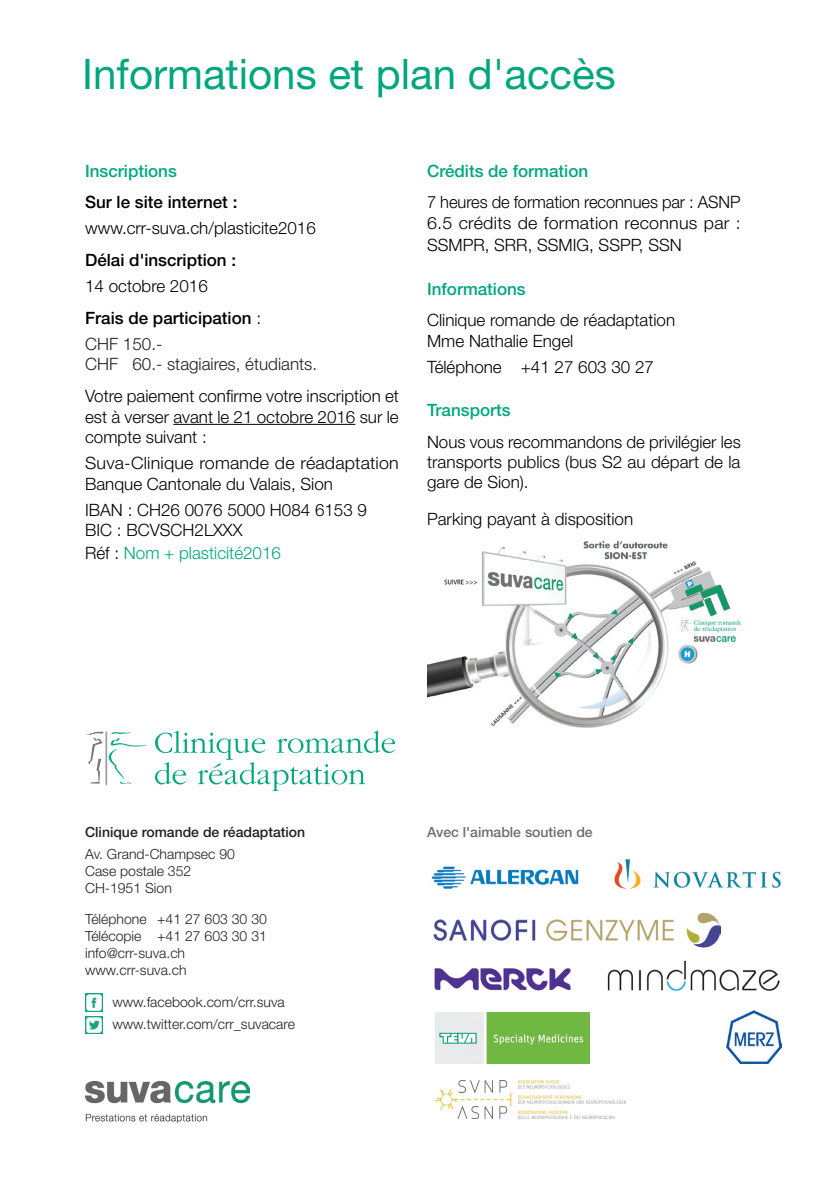
<style>
.page{position:relative;width:840px;height:1191px;background:#fff}
.page>*{position:absolute;margin:0;border:0;box-sizing:border-box;transform-origin:0 0}
.t1{font:42px "Helvetica Neue LT Std";color:#00a77e}
.t2{font:300 17px/20.4px "Helvetica Neue LT Std";color:#000}
.t3{font:500 17px/31.8px "Helvetica Neue LT Std";color:#000}
.t4{font:300 17px/20.4px "Helvetica Neue LT Std";color:#000;scale:1.05 1}
.t5{font:500 17px "Helvetica Neue LT Std";color:#00a77e}
.t6{font:300 17px/20.4px "Helvetica Neue LT Std";color:#231f20}
.t7{font:300 17px "Helvetica Neue LT Std";color:#00a77e}
.t8{font:300 14px/17px "Helvetica Neue LT Std";color:#231f20}
.t9{font:500 14px "Helvetica Neue LT Std";color:#231f20}
.t10{font:500 14px "Helvetica Neue LT Std";color:#6c6d70}
.s1{font-weight:300}
.s2{color:#000}
</style>
<div class="page">
<img style="left:85px;top:1081px;width:164px;height:41px">
<svg style="left:155px;top:730px;width:240px;height:60px"></svg>
<svg style="left:109px;top:732px;width:38px;height:52px"></svg>
<svg style="left:86px;top:731px;width:17px;height:52px"></svg>
<div style="left:106px;top:732px;width:1px;height:52px;border:1px solid #999b9e"></div>
<img style="left:85px;top:993px;width:18px;height:18px">
<img style="left:85px;top:1016px;width:18px;height:18px">
<img style="left:427px;top:540px;width:313px;height:188px">
<hr style="left:173px;top:424px;width:182px;height:1px;background:#000">
<img style="left:431px;top:866px;width:148px;height:22px">
<img style="left:433px;top:912px;width:287px;height:35px">
<img style="left:614px;top:859px;width:167px;height:30px">
<img style="left:434px;top:968px;width:137px;height:23px">
<img style="left:726px;top:1010px;width:55px;height:53px">
<img style="left:435px;top:1012px;width:153px;height:51px">
<img style="left:607px;top:960px;width:172px;height:30px">
<img style="left:435px;top:1080px;width:190px;height:38px">
<h1 class="t1" style="left:82px;top:49px;width:534px">Informations et plan d'accès</h1>
<p class="t5" style="left:85px;top:160px;width:93px">Inscriptions</p>
<p class="t3" style="left:85px;top:186px;width:154px">Sur le site internet :</p>
<p class="t2" style="left:85px;top:218px;width:232px">www.crr-suva.ch/plasticite2016</p>
<p class="t3" style="left:85px;top:244px;width:152px">Délai d'inscription :</p>
<p class="t3" style="left:85px;top:270px;width:177px"><span class="s1">14 octobre 2016<br></span>Frais de participation <span class="s1">:</span></p>
<p class="t6" style="left:85px;top:333px;width:233px">CHF 150.-<br>CHF 60.- stagiaires, étudiants.</p>
<p class="t2" style="left:85px;top:386px;width:315px;text-align:justify">Votre paiement confirme votre inscription et est à verser avant le 21 octobre 2016 sur le compte suivant :</p>
<p class="t4" style="left:85px;top:452px;width:300px">Suva-Clinique romande de réadaptation<br>Banque Cantonale du Valais, Sion</p>
<p class="t2" style="left:85px;top:499px;width:283px">IBAN : CH26 0076 5000 H084 6153 9<br>BIC : BCVSCH2LXXX</p>
<p class="t7" style="left:85px;top:542px;width:197px"><span class="s2">Réf :</span> Nom + plasticité2016</p>
<p class="t5" style="left:427px;top:160px;width:162px">Crédits de formation</p>
<p class="t2" style="left:427px;top:192px;width:315px">7 heures de formation reconnues par : ASNP<br>6.5 crédits de formation reconnus par :</p>
<p class="t2" style="left:427px;top:235px;width:256px">SSMPR, SRR, SSMIG, SSPP, SSN</p>
<p class="t5" style="left:427px;top:278px;width:100px">Informations</p>
<p class="t2" style="left:427px;top:310px;width:249px">Clinique romande de réadaptation<br>Mme Nathalie Engel</p>
<p class="t2" style="left:427px;top:356px;width:228px">Téléphone +41 27 603 30 27</p>
<p class="t5" style="left:427px;top:400px;width:85px">Transports</p>
<p class="t2" style="left:427px;top:431px;width:315px;text-align:justify">Nous vous recommandons de privilégier les transports publics (bus S2 au départ de la gare de Sion).</p>
<p class="t2" style="left:427px;top:508px;width:207px">Parking payant à disposition</p>
<p class="t9" style="left:85px;top:823px;width:221px">Clinique romande de réadaptation</p>
<p class="t8" style="left:85px;top:845px;width:151px">Av. Grand-Champsec 90<br>Case postale 352<br>CH-1951 Sion</p>
<p class="t8" style="left:85px;top:910px;width:183px">Téléphone +41 27 603 30 30<br>Télécopie +41 27 603 30 31 info@crr-suva.ch www.crr-suva.ch</p>
<p class="t8" style="left:112px;top:990px;width:184px;line-height:22.6px">www.facebook.com/crr.suva www.twitter.com/crr_suvacare</p>
<p class="t10" style="left:427px;top:823px;width:167px">Avec l'aimable soutien de</p>
</div>
